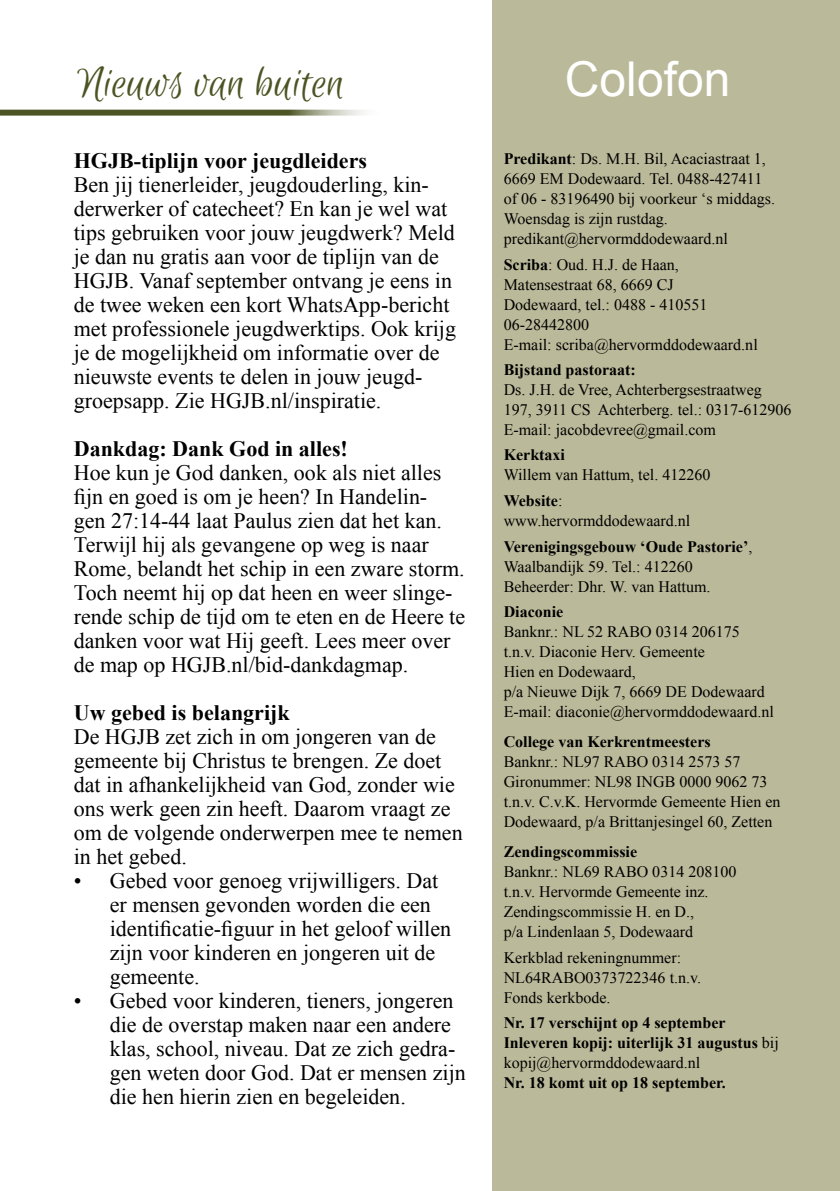
<style>
.page{position:relative;width:840px;height:1191px;background:#fff}
.page>*{position:absolute;margin:0;border:0;box-sizing:border-box;transform-origin:0 0}
.t1{font:48px "Euphoria Script";color:#4d5423}
.t2{font:48px "Arial";color:#fff}
.t3{font:22px/24px "Times New Roman";color:#000}
.t4{font:700 22px "Times New Roman";color:#000}
.t5{font:16px/20px "Times New Roman";color:#000}
.t6{font:700 16px/20px "Times New Roman";color:#000}
.s1{font-weight:700}
.s2{font-weight:400}
</style>
<div class="page">
<svg style="left:0;top:110px;width:365px;height:6px;fill:#4d5423"></svg>
<div style="left:492px;top:0;width:347px;height:1191px;background:#bab999"></div>
<h1 class="t1" style="left:77px;top:57px;width:268px">Nieuws van buiten</h1>
<p class="t4" style="left:74px;top:145px;width:294px">HGJB-tiplijn voor jeugdleiders</p>
<p class="t3" style="left:74px;top:172px;width:383px">Ben jij tienerleider, jeugdouderling, kin&shy;derwerker of catecheet? En kan je wel wat tips gebruiken voor jouw jeugdwerk? Meld je dan nu gratis aan voor de tiplijn van de HGJB. Vanaf september ontvang je eens in de twee weken een kort WhatsApp-bericht met professionele jeugdwerktips. Ook krijg je de mogelijkheid om informatie over de nieuwste events te delen in jouw jeugd&shy;groepsapp. Zie HGJB.nl/inspiratie.</p>
<p class="t4" style="left:74px;top:433px;width:275px">Dankdag: Dank God in alles!</p>
<p class="t3" style="left:74px;top:460px;width:393px">Hoe kun je God danken, ook als niet alles fijn en goed is om je heen? In Handelin-<br>gen 27:14-44 laat Paulus zien dat het kan.<br>Terwijl hij als gevangene op weg is naar Rome, belandt het schip in een zware storm.<br>Toch neemt hij op dat heen en weer slinge&shy;rende schip de tijd om te eten en de Heere te danken voor wat Hij geeft. Lees meer over de map op HGJB.nl/bid-dankdagmap.</p>
<p class="t4" style="left:74px;top:697px;width:217px">Uw gebed is belangrijk</p>
<p class="t3" style="left:74px;top:724px;width:390px">De HGJB zet zich in om jongeren van de gemeente bij Christus te brengen. Ze doet dat in afhankelijkheid van God, zonder wie ons werk geen zin heeft. Daarom vraagt ze om de volgende onderwerpen mee te nemen in het gebed.</p>
<p class="t3" style="left:110px;top:868px;width:342px;text-indent:-36px">• Gebed voor genoeg vrijwilligers. Dat er mensen gevonden worden die een identificatie-figuur in het geloof willen zijn voor kinderen en jongeren uit de gemeente.</p>
<p class="t3" style="left:110px;top:988px;width:357px;text-indent:-36px">• Gebed voor kinderen, tieners, jongeren die de overstap maken naar een andere klas, school, niveau. Dat ze zich gedra&shy;gen weten door God. Dat er mensen zijn die hen hierin zien en begeleiden.</p>
<h1 class="t2" style="left:564px;top:48px;width:167px">Colofon</h1>
<p class="t5" style="left:503px;top:148px;width:273px"><span class="s1">Predikant</span>: Ds. M.H. Bil, Acaciastraat 1, 6669 EM Dodewaard. Tel. 0488-427411 of 06 - 83196490 bij voorkeur ‘s middags.<br>Woensdag is zijn rustdag. predikant@hervormddodewaard.nl</p>
<p class="t5" style="left:503px;top:254px;width:255px"><span class="s1">Scriba</span>: Oud. H.J. de Haan,<br>Matensestraat 68, 6669 CJ<br>Dodewaard, tel.: 0488 - 410551<br>06-28442800<br>E-mail: scriba@hervormddodewaard.nl</p>
<p class="t6" style="left:503px;top:360px;width:133px">Bijstand pastoraat:</p>
<p class="t5" style="left:503px;top:380px;width:289px">Ds. J.H. de Vree, Achterbergsestraatweg<br>197, 3911 CS Achterberg. tel.: 0317-612906<br>E-mail: jacobdevree@gmail.com</p>
<p class="t6" style="left:503px;top:444px;width:63px">Kerktaxi</p>
<p class="t5" style="left:503px;top:462px;width:208px;line-height:25.6px">Willem van Hattum, tel. 412260<br><span class="s1">Website</span>:</p>
<p class="t6" style="left:503px;top:507px;width:250px;line-height:25.6px"><span class="s2">www.hervormddodewaard.nl<br></span>Verenigingsgebouw ‘Oude Pastorie’<span class="s2">,</span></p>
<p class="t5" style="left:503px;top:556px;width:208px">Waalbandijk 59. Tel.: 412260<br>Beheerder: Dhr. W. van Hattum.</p>
<p class="t6" style="left:503px;top:601px;width:61px">Diaconie</p>
<p class="t5" style="left:503px;top:622px;width:271px">Banknr.: NL 52 RABO 0314 206175 t.n.v. Diaconie Herv. Gemeente<br>Hien en Dodewaard,<br>p/a Nieuwe Dijk 7, 6669 DE Dodewaard<br>E-mail: diaconie@hervormddodewaard.nl</p>
<p class="t6" style="left:503px;top:731px;width:208px">College van Kerkrentmeesters</p>
<p class="t5" style="left:503px;top:751px;width:278px">Banknr.: NL97 RABO 0314 2573 57<br>Gironummer: NL98 INGB 0000 9062 73 t.n.v. C.v.K. Hervormde Gemeente Hien en Dodewaard, p/a Brittanjesingel 60, Zetten</p>
<p class="t6" style="left:503px;top:841px;width:135px">Zendingscommissie</p>
<p class="t5" style="left:503px;top:861px;width:234px">Banknr.: NL69 RABO 0314 208100 t.n.v. Hervormde Gemeente inz.<br>Zendingscommissie H. en D.,<br>p/a Lindenlaan 5, Dodewaard</p>
<p class="t5" style="left:503px;top:947px;width:199px">Kerkblad rekeningnummer:<br>NL64RABO0373722346 t.n.v.<br>Fonds kerkbode.</p>
<p class="t6" style="left:503px;top:1012px;width:276px">Nr. 17 verschijnt op 4 september<br>Inleveren kopij: uiterlijk 31 augustus <span class="s2">bij kopij@hervormddodewaard.nl</span></p>
<p class="t6" style="left:503px;top:1072px;width:223px">Nr. 18 komt uit op 18 september.</p>
</div>
